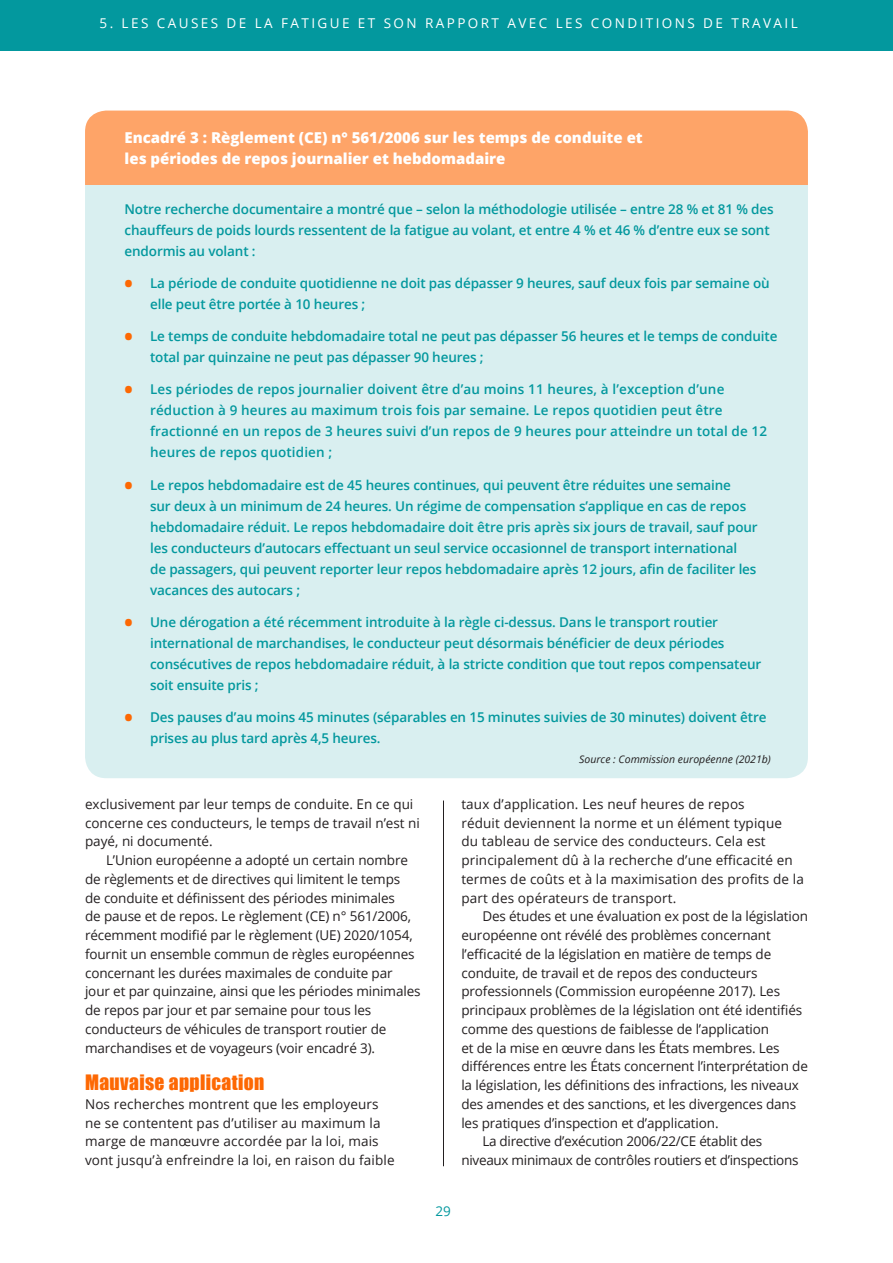
<style>
.page{position:relative;width:893px;height:1263px;background:#fff}
.page>*{position:absolute;margin:0;border:0;box-sizing:border-box;transform-origin:0 0}
._7_C-head{font:19.5px "Impact";letter-spacing:.02em;color:#fd6803}
.SC2_BoxHead{font:800 15px/21px "Open Sans";color:#fff}
.SC1_Boxtext{font:600 13.5px/21px "Open Sans";letter-spacing:-.01em;color:#03989e}
._0_normal{font:13.5px/18.8px "Open Sans";letter-spacing:-.01em;color:#231f20}
._1_fullout{font:13.5px/18.8px "Open Sans";letter-spacing:.01em;color:#231f20}
.SC1_Boxtext-2{font:600 13.5px/21px "Open Sans";letter-spacing:.01em;color:#03989e}
.Runninghead{font:13.5px "Open Sans";letter-spacing:.18em;color:#fff}
.t1{font:13.5px "Open Sans";color:#03989e}
.t2{font:italic 10.5px "Open Sans";color:#231f20}
.s1{font-weight:800;font-size:21px;color:#fd6803}
</style>
<div class="page">
<div style="left:0;top:0;width:893px;height:51px;background:#03989e"></div>
<hr style="left:443px;top:800px;width:1px;height:366px;background:#231f20">
<div style="left:85px;top:185px;width:723px;height:593px;background:#d9eff0"></div>
<div style="left:85px;top:111px;width:723px;height:74px;background:#fea468"></div>
<p class="Runninghead" style="left:100px;top:14px;width:700px">5. LES CAUSES DE LA FATIGUE ET SON RAPPORT AVEC LES CONDITIONS DE TRAVAIL</p>
<p class="SC2_BoxHead" style="left:125px;top:127px;width:520px">Encadré 3 : Règlement (CE) n° 561/2006 sur les temps de conduite et les périodes de repos journalier et hebdomadaire</p>
<p class="SC1_Boxtext" style="left:125px;top:198px;width:651px">Notre recherche documentaire a montré que – selon la méthodologie utilisée – entre 28 % et 81 % des chauffeurs de poids lourds ressentent de la fatigue au volant, et entre 4 % et 46 % d’entre eux se sont endormis au volant :</p>
<p class="SC1_Boxtext" style="left:150px;top:272px;width:621px;text-indent:-26px"><span class="s1">•</span> La période de conduite quotidienne ne doit pas dépasser 9 heures, sauf deux fois par semaine où elle peut être portée à 10 heures ;</p>
<p class="SC1_Boxtext" style="left:150px;top:325px;width:629px;text-indent:-26px"><span class="s1">•</span> Le temps de conduite hebdomadaire total ne peut pas dépasser 56 heures et le temps de conduite total par quinzaine ne peut pas dépasser 90 heures ;</p>
<p class="SC1_Boxtext-2" style="left:150px;top:379px;width:619px;text-indent:-26px"><span class="s1">•</span> Les périodes de repos journalier doivent être d’au moins 11 heures, à l’exception d’une réduction à 9 heures au maximum trois fois par semaine. Le repos quotidien peut être fractionné en un repos de 3 heures suivi d’un repos de 9 heures pour atteindre un total de 12 heures de repos quotidien ;</p>
<p class="SC1_Boxtext" style="left:150px;top:474px;width:609px;text-indent:-26px"><span class="s1">•</span> Le repos hebdomadaire est de 45 heures continues, qui peuvent être réduites une semaine<br>sur deux à un minimum de 24 heures. Un régime de compensation s’applique en cas de repos hebdomadaire réduit. Le repos hebdomadaire doit être pris après six jours de travail, sauf pour les conducteurs d’autocars effectuant un seul service occasionnel de transport international<br>de passagers, qui peuvent reporter leur repos hebdomadaire après 12 jours, afin de faciliter les vacances des autocars ;</p>
<p class="SC1_Boxtext" style="left:150px;top:611px;width:613px;text-indent:-26px"><span class="s1">•</span> Une dérogation a été récemment introduite à la règle ci-dessus. Dans le transport routier international de marchandises, le conducteur peut désormais bénéficier de deux périodes consécutives de repos hebdomadaire réduit, à la stricte condition que tout repos compensateur soit ensuite pris ;</p>
<p class="SC1_Boxtext" style="left:150px;top:706px;width:618px;text-indent:-26px"><span class="s1">•</span> Des pauses d’au moins 45 minutes (séparables en 15 minutes suivies de 30 minutes) doivent être prises au plus tard après 4,5 heures.</p>
<p class="t2" style="left:579px;top:752px;width:193px">Source : Commission européenne (2021b)</p>
<p class="_1_fullout" style="left:85px;top:794px;width:336px">exclusivement par leur temps de conduite. En ce qui concerne ces conducteurs, le temps de travail n’est ni payé, ni documenté.</p>
<p class="_0_normal" style="left:85px;top:850px;width:337px;text-indent:21px">L’Union européenne a adopté un certain nombre de règlements et de directives qui limitent le temps<br>de conduite et définissent des périodes minimales<br>de pause et de repos. Le règlement (CE) n° 561/2006, récemment modifié par le règlement (UE) 2020/1054, fournit un ensemble commun de règles européennes concernant les durées maximales de conduite par jour et par quinzaine, ainsi que les périodes minimales de repos par jour et par semaine pour tous les conducteurs de véhicules de transport routier de marchandises et de voyageurs (voir encadré 3).</p>
<p class="_7_C-head" style="left:85px;top:1067px;width:181px">Mauvaise application</p>
<p class="_1_fullout" style="left:85px;top:1094px;width:311px">Nos recherches montrent que les employeurs ne se contentent pas d’utiliser au maximum la marge de manœuvre accordée par la loi, mais vont jusqu’à enfreindre la loi, en raison du faible</p>
<p class="_1_fullout" style="left:461px;top:794px;width:344px">taux d’application. Les neuf heures de repos<br>réduit deviennent la norme et un élément typique<br>du tableau de service des conducteurs. Cela est principalement dû à la recherche d’une efficacité en termes de coûts et à la maximisation des profits de la part des opérateurs de transport.</p>
<p class="_0_normal" style="left:461px;top:907px;width:348px;text-indent:21px">Des études et une évaluation ex post de la législation européenne ont révélé des problèmes concernant l’efficacité de la législation en matière de temps de conduite, de travail et de repos des conducteurs professionnels (Commission européenne 2017). Les principaux problèmes de la législation ont été identifiés comme des questions de faiblesse de l’application<br>et de la mise en œuvre dans les États membres. Les différences entre les États concernent l’interprétation de la législation, les définitions des infractions, les niveaux des amendes et des sanctions, et les divergences dans les pratiques d’inspection et d’application.</p>
<p class="_0_normal" style="left:461px;top:1132px;width:339px;text-indent:21px">La directive d’exécution 2006/22/CE établit des niveaux minimaux de contrôles routiers et d’inspections</p>
<p class="t1" style="left:436px;top:1202px;width:17px">29</p>
</div>
